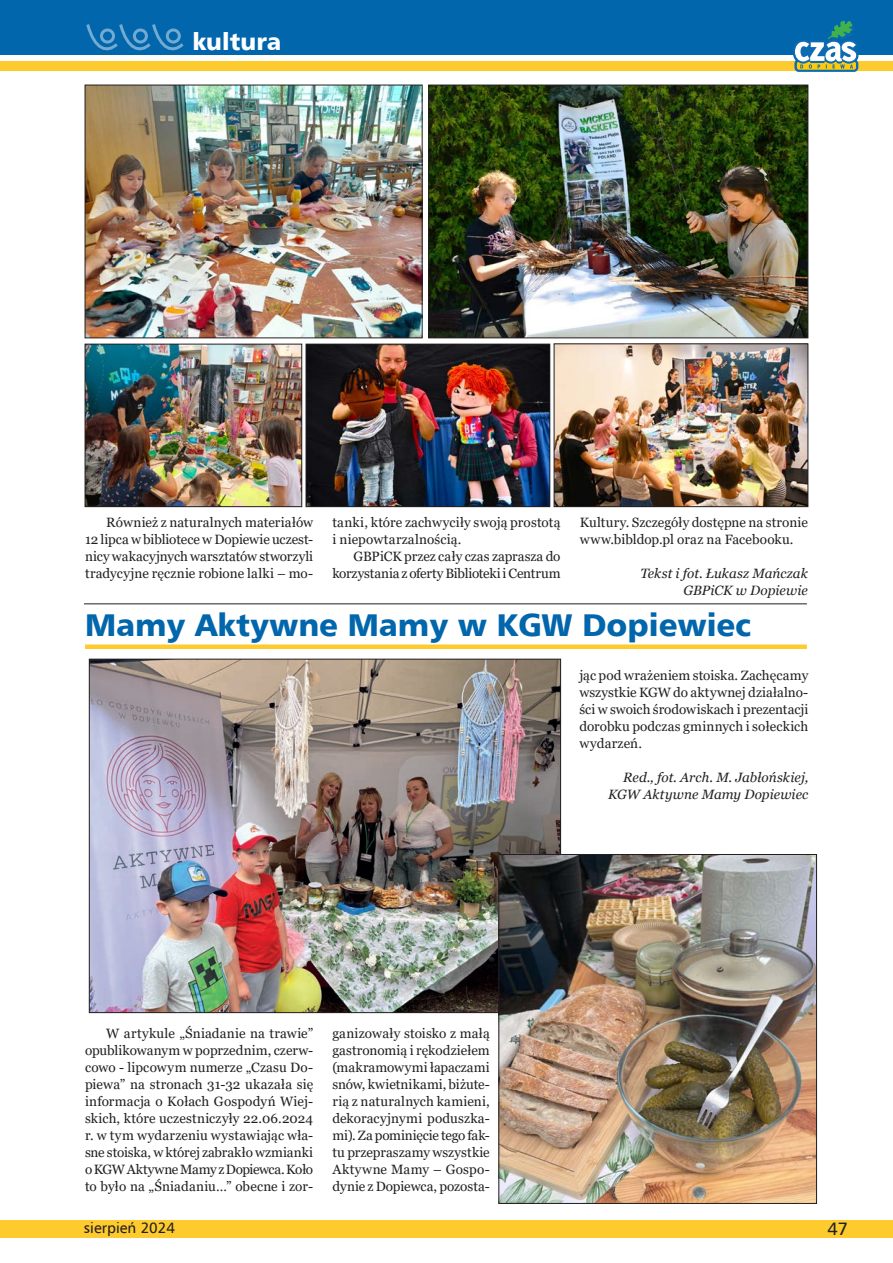
<style>
.page{position:relative;width:893px;height:1263px;background:#fff}
.page>*{position:absolute;margin:0;border:0;box-sizing:border-box;transform-origin:0 0}
.TYTUŁ{font:31.5px "Humnst 777 Blk EU";color:#0166ac}
.pasek_naglowek_strony{font:24px "Humnst 777 Blk EU";color:#fff}
.t1{font:18px "Humnst 777 EU";color:#231f20}
.t2{font:15px "Humnst 777 EU";color:#231f20}
.tekst_standardowy{font:13.5px/17px "Georgia";letter-spacing:.005em;color:#231f20;text-align:justify}
.autor{font:italic 13.5px/17px "Georgia";letter-spacing:.005em;color:#231f20;text-align:right}
</style>
<div class="page">
<div style="left:0;top:0;width:893px;height:55px;background:#0166ac"></div>
<svg style="left:86px;top:24px;width:98px;height:26px"></svg>
<img style="left:87px;top:87px;width:334px;height:249px">
<div style="left:85px;top:85px;width:338px;height:253px;border:1px solid #231f20"></div>
<img style="left:430px;top:87px;width:376px;height:249px">
<div style="left:428px;top:85px;width:380px;height:253px;border:1px solid #231f20"></div>
<img style="left:87px;top:346px;width:213px;height:159px">
<div style="left:85px;top:344px;width:217px;height:163px;border:1px solid #231f20"></div>
<img style="left:308px;top:346px;width:240px;height:159px">
<div style="left:306px;top:344px;width:244px;height:163px;border:1px solid #231f20"></div>
<img style="left:556px;top:345px;width:250px;height:160px">
<div style="left:554px;top:343px;width:254px;height:164px;border:1px solid #231f20"></div>
<hr style="left:84px;top:603px;width:723px;height:1px;background:#231f20">
<div style="left:85px;top:644px;width:722px;height:5px;background:#fecb2f"></div>
<img style="left:91px;top:661px;width:468px;height:350px">
<img style="left:500px;top:856px;width:315px;height:346px">
<div style="left:498px;top:854px;width:319px;height:350px;border:1px solid #231f20"></div>
<div style="left:0;top:1220px;width:893px;height:17px;background:#fecb2f"></div>
<div style="left:0;top:61px;width:893px;height:9px;background:#fecb2f"></div>
<svg style="left:792px;top:21px;width:67px;height:51px"></svg>
<p class="pasek_naglowek_strony" style="left:192px;top:26px;width:90px">kultura</p>
<p class="tekst_standardowy" style="left:85px;top:514px;width:230px;text-indent:21px">Również z naturalnych materiałów 12 lipca w bibliotece w Dopiewie uczest&shy;nicy wakacyjnych warsztatów stworzyli tradycyjne ręcznie robione lalki – mo-</p>
<p class="tekst_standardowy" style="left:332px;top:514px;width:230px">tanki, które zachwyciły swoją prostotą i niepowtarzalnością.</p>
<p class="tekst_standardowy" style="left:332px;top:548px;width:230px;text-align:right">GBPiCK przez cały czas zaprasza do korzystania z oferty Biblioteki i Centrum</p>
<p class="tekst_standardowy" style="left:580px;top:514px;width:230px">Kultury. Szczegóły dostępne na stronie www.bibldop.pl oraz na Facebooku.</p>
<p class="autor" style="left:640px;top:565px;width:169px">Tekst i fot. Łukasz Mańczak<br>GBPiCK w Dopiewie</p>
<p class="TYTUŁ" style="left:85px;top:605px;width:668px">Mamy Aktywne Mamy w KGW Dopiewiec</p>
<p class="tekst_standardowy" style="left:579px;top:667px;width:230px">jąc pod wrażeniem stoiska. Zachęcamy wszystkie KGW do aktywnej działalno&shy;ści w swoich środowiskach i prezentacji dorobku podczas gminnych i sołeckich wydarzeń.</p>
<p class="autor" style="left:608px;top:769px;width:202px">Red., fot. Arch. M. Jabłońskiej,<br>KGW Aktywne Mamy Dopiewiec</p>
<p class="tekst_standardowy" style="left:85px;top:1025px;width:230px;text-indent:21px">W artykule „Śniadanie na trawie” opublikowanym w poprzednim, czerw&shy;cowo - lipcowym numerze „Czasu Do&shy;piewa” na stronach 31-32 ukazała się informacja o Kołach Gospodyń Wiej&shy;skich, które uczestniczyły 22.06.2024 r. w tym wydarzeniu wystawiając wła&shy;sne stoiska, w której zabrakło wzmianki o KGW Aktywne Mamy z Dopiewca. Koło to było na „Śniadaniu…” obecne i zor-</p>
<p class="tekst_standardowy" style="left:332px;top:1025px;width:159px">ganizowały stoisko z małą gastronomią i rękodziełem (makramowymi łapaczami snów, kwietnikami, biżute&shy;rią z naturalnych kamieni, dekoracyjnymi poduszka&shy;mi). Za pominięcie tego fak&shy;tu przepraszamy wszystkie Aktywne Mamy – Gospo&shy;dynie z Dopiewca, pozosta-</p>
<p class="t2" style="left:84px;top:1218px;width:93px">sierpień 2024</p>
<h3 class="t1" style="left:828px;top:1217px;width:22px">47</h3>
</div>
